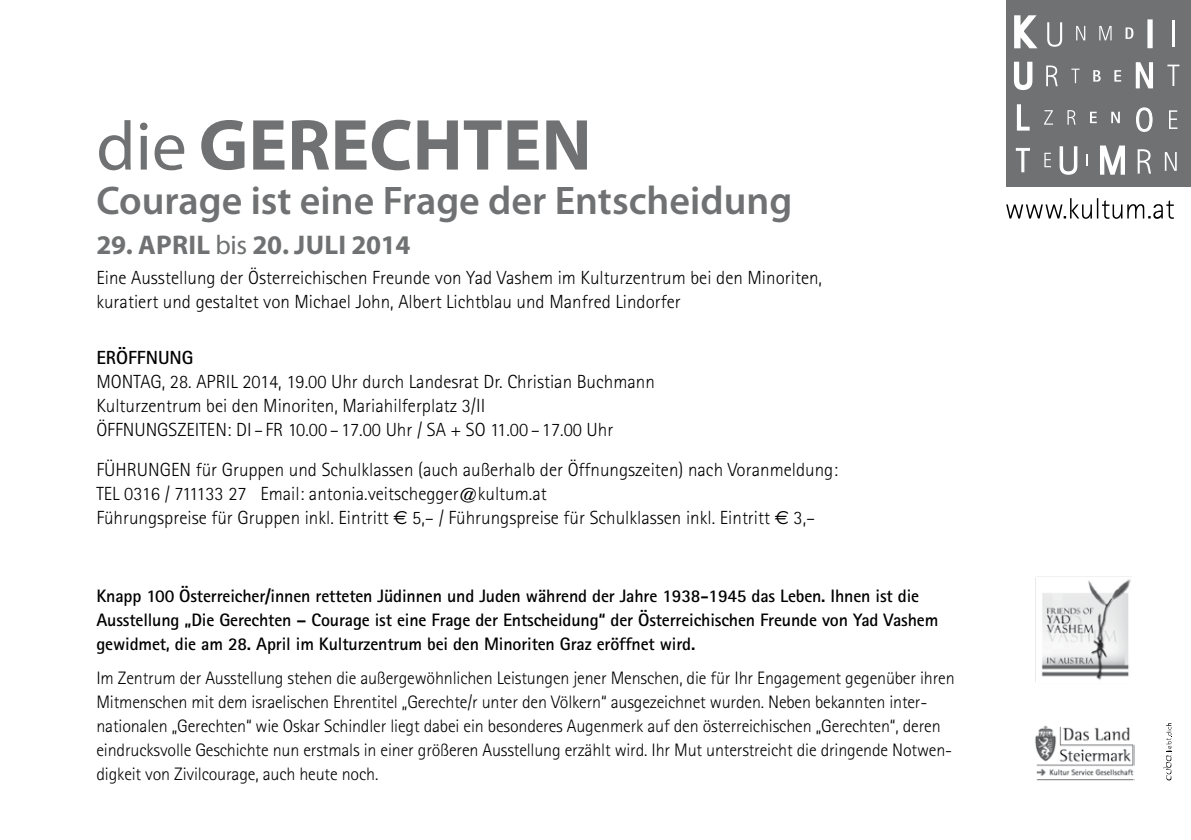
<style>
.page{position:relative;width:1191px;height:840px;background:#fff}
.page>*{position:absolute;margin:0;border:0;box-sizing:border-box;transform-origin:0 0}
.t1{font:700 72.8px "Myriad Pro";color:#707172}
.t2{font:600 40px "Myriad Pro";color:#707172}
.t3{font:700 27px "Myriad Pro";letter-spacing:.01em;color:#707172}
.t4{font:300 19px/24px "Rotis Sans Serif";color:#000}
.t5{font:700 19px "Rotis Sans Serif";color:#000}
.t6{font:300 18px/24px "Rotis Sans Serif";letter-spacing:-.01em;color:#000}
.t7{font:700 18px/24px "Rotis Sans Serif";letter-spacing:-.01em;color:#000}
.s1{font-weight:400;font-size:69.6px}
.s2{font-weight:400}
.s3{font-family:"Euro Sans";font-weight:400}
</style>
<div class="page">
<svg style="left:1006px;top:198px;width:167px;height:21px"></svg>
<svg style="left:1163px;top:723px;width:9px;height:57px"></svg>
<div style="left:1006px;top:0;width:184px;height:187px;background:#707172"></div>
<svg style="left:1014px;top:15px;width:24px;height:34px"></svg>
<svg style="left:1014px;top:61px;width:19px;height:29px"></svg>
<svg style="left:1016px;top:104px;width:14px;height:27px"></svg>
<svg style="left:1015px;top:148px;width:15px;height:25px"></svg>
<svg style="left:1044px;top:153px;width:7px;height:14px"></svg>
<svg style="left:1044px;top:110px;width:9px;height:15px"></svg>
<svg style="left:1046px;top:65px;width:11px;height:21px"></svg>
<svg style="left:1047px;top:22px;width:15px;height:25px"></svg>
<svg style="left:1076px;top:26px;width:9px;height:14px"></svg>
<svg style="left:1071px;top:69px;width:8px;height:14px"></svg>
<svg style="left:1067px;top:110px;width:8px;height:15px"></svg>
<svg style="left:1059px;top:146px;width:19px;height:29px"></svg>
<svg style="left:1099px;top:26px;width:12px;height:14px"></svg>
<svg style="left:1093px;top:70px;width:7px;height:12px"></svg>
<svg style="left:1090px;top:112px;width:6px;height:11px"></svg>
<svg style="left:1086px;top:154px;width:2px;height:12px"></svg>
<svg style="left:1125px;top:27px;width:8px;height:12px"></svg>
<svg style="left:1114px;top:70px;width:7px;height:12px"></svg>
<svg style="left:1111px;top:112px;width:8px;height:11px"></svg>
<svg style="left:1100px;top:145px;width:25px;height:30px"></svg>
<svg style="left:1137px;top:149px;width:14px;height:24px"></svg>
<svg style="left:1136px;top:107px;width:16px;height:25px"></svg>
<svg style="left:1135px;top:62px;width:18px;height:27px"></svg>
<svg style="left:1147px;top:19px;width:5px;height:29px"></svg>
<hr style="left:1172px;top:20px;width:2px;height:27px;background:#fff">
<svg style="left:1167px;top:65px;width:12px;height:21px"></svg>
<svg style="left:1169px;top:110px;width:8px;height:19px"></svg>
<svg style="left:1164px;top:152px;width:12px;height:19px"></svg>
<img style="left:1035px;top:576px;width:96px;height:106px">
<img style="left:1035px;top:725px;width:99px;height:55px">
<h1 class="t1" style="left:96px;top:97px;width:497px"><span class="s1">die</span> GERECHTEN</h1>
<h2 class="t2" style="left:96px;top:175px;width:697px">Courage ist eine Frage der Entscheidung</h2>
<h3 class="t3" style="left:96px;top:227px;width:316px">29. APRIL <span class="s2">bis</span> 20. juli 2014</h3>
<p class="t4" style="left:96px;top:265px;width:727px">Eine Ausstellung der Österreichischen Freunde von Yad Vashem im Kulturzentrum bei den Minoriten, kuratiert und gestaltet von Michael John, Albert Lichtblau und Manfred Lindorfer</p>
<p class="t5" style="left:96px;top:345px;width:96px">Eröffnung</p>
<p class="t4" style="left:96px;top:369px;width:13px">mon</p>
<p class="t4" style="left:96px;top:369px;width:560px;text-indent:37px">TAG, 28. aPRIL 2014, 19.00 Uhr durch Landesrat Dr. Christian Buchmann<br>Kulturzentrum bei den Minoriten, Mariahilferplatz 3/II<br>öffnungszeiten</p>
<p class="t4" style="left:227px;top:417px;width:388px">: DI – FR 10.00 – 17.00 Uhr / SA + SO 11.00 – 17.00 Uhr</p>
<p class="t4" style="left:96px;top:457px;width:743px;text-indent:99px">für Gruppen und Schulklassen (auch außerhalb der Öffnungszeiten) nach Voranmeldung:<br>TEL 0316 / 711133 27 Email: antonia.veitschegger@kultum.at<br>Führungspreise für Gruppen inkl. Eintritt <span class="s3">€</span> 5,– / Führungspreise für Schulklassen inkl. Eintritt <span class="s3">€</span> 3,–</p>
<p class="t4" style="left:96px;top:457px;width:42px">Führungen</p>
<p class="t7" style="left:96px;top:583px;width:843px">Knapp 100 Österreicher/innen retteten Jüdinnen und Juden während der Jahre 1938-1945 das Leben. Ihnen ist die<br>Ausstellung „Die Gerechten – Courage ist eine Frage der Entscheidung“ der Österreichischen Freunde von Yad Vashem gewidmet, die am 28. April im Kulturzentrum bei den Minoriten Graz eröffnet wird.</p>
<p class="t6" style="left:96px;top:666px;width:860px">Im Zentrum der Ausstellung stehen die außergewöhnlichen Leistungen jener Menschen, die für Ihr Engagement gegenüber ihren Mitmenschen mit dem israelischen Ehrentitel „Gerechte/r unter den Völkern“ ausgezeichnet wurden. Neben bekannten inter&shy;nationalen „Gerechten“ wie Oskar Schindler liegt dabei ein besonderes Augenmerk auf den österreichischen „Gerechten“, deren eindrucksvolle Geschichte nun erstmals in einer größeren Ausstellung erzählt wird. Ihr Mut unterstreicht die dringende Notwen&shy;digkeit von Zivilcourage, auch heute noch.</p>
</div>
